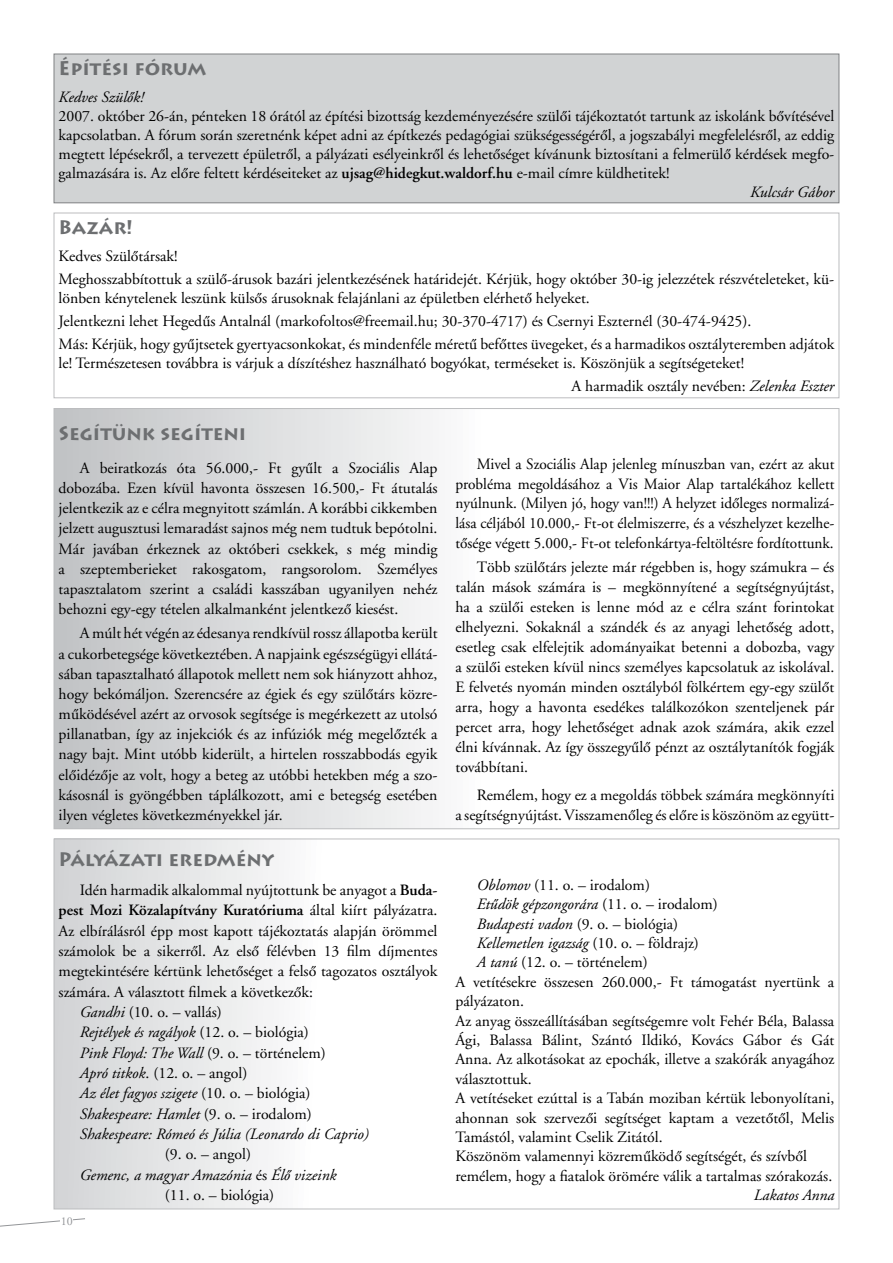
<style>
.page{position:relative;width:893px;height:1263px;background:#fff}
.page>*{position:absolute;margin:0;border:0;box-sizing:border-box;transform-origin:0 0}
.t1{font:700 19.5px "Lithos Pro";color:#6d6f71}
.t2{font:15.75px/20.1px "H Adobe Garamond Regular A";color:#000;text-align:justify}
.t3{font:15.75px/20.4px "H Adobe Garamond Italic A";color:#000}
.t4{font:15.75px "H Adobe Garamond Semibold A";color:#000}
.t5{font:12px "H Adobe Garamond Regular A";color:#939598}
.s1{font-family:"H Adobe Garamond Semibold A"}
.s2{font-family:"H Adobe Garamond Italic A"}
.s3{font-family:"H Adobe Garamond Regular A"}
</style>
<div class="page">
<div style="left:54px;top:213px;width:785px;height:185px;border:1px solid #bcbdbf"></div>
<div style="left:54px;top:408px;width:785px;height:421px;background:linear-gradient(to right,#cbcdcf,#fff)"></div>
<svg style="left:56px;top:840px;width:224px;height:367px"></svg>
<svg style="left:0;top:1218px;width:85px;height:9px"></svg>
<div style="left:60px;top:1212px;width:13px;height:17px;background:#fff"></div>
<div style="left:54px;top:54px;width:785px;height:149px;background:#d1d3d4"></div>
<div style="left:54px;top:54px;width:785px;height:149px;border:1px solid #808284"></div>
<p class="t1" style="left:59px;top:56px;width:149px">É pítési fórum</p>
<p class="t3" style="left:59px;top:87px;width:86px">Kedves Szülôk!</p>
<p class="t2" style="left:59px;top:107px;width:777px;line-height:18.9px">2007. október 26-án, pénteken 18 órától az építési bizottság kezdeményezésére szülôi tájékoztatót tartunk az iskolánk bôvítésé-vel kap-cso--latban. A fórum során szeretnénk képet adni az építkezés pedagógiai szükségességérôl, a jogszabályi megfelelésrôl, az ed-dig megtett lépésekrôl, a tervezett épületrôl, a pályázati esélyeinkrôl és lehetôséget kívánunk biztosítani a felmerülô kérdések meg-fo&shy;gal-ma-zá-sára is. Az elôre feltett kérdéseiteket az <span class="s1">ujsag@hidegkut.waldorf.hu</span> e-mail címre küldhetitek!</p>
<p class="t3" style="left:750px;top:182px;width:86px">Kulcsár Gábor</p>
<p class="t1" style="left:59px;top:215px;width:76px">Bazár!</p>
<p class="t2" style="left:59px;top:245px;width:776px;line-height:23.1px">Kedves Szülôtársak!<br>Meghosszabbítottuk a szülô-árusok bazári jelentkezésének határidejét. Kérjük, hogy október 30-ig jelezzétek rész-vé-te-le-teket, kü-</p>
<p class="t2" style="left:59px;top:287px;width:777px;line-height:23.1px;text-align:left">lön-ben kénytelenek leszünk külsôs árusoknak felajánlani az épületben elérhetô helyeket.<br>Jelentkezni lehet Hegedûs Antalnál (markofoltos@freemail.hu; 30-370-4717) és Csernyi Eszternél (30-474-9425).<br>Más: Kérjük, hogy gyûjtsetek gyertyacsonkokat, és mindenféle méretû befôttes üvegeket, és a harmadikos osz-tály-te-rem-ben adjátok</p>
<p class="t2" style="left:572px;top:352px;width:264px;line-height:23.1px;text-indent:-513px">le! Természetesen továbbra is várjuk a díszítéshez használható bogyókat, terméseket is. Köszönjük a segítségeteket!<br>A harmadik osztály nevében: <span class="s2">Zelenka Eszter</span></p>
<p class="t1" style="left:59px;top:421px;width:189px">Segítünk segíteni</p>
<p class="t2" style="left:59px;top:458px;width:380px;text-indent:21px">A beiratkozás óta 56.000,- Ft gyûlt a Szociális Alap dobozába. Ezen kívül havonta összesen 16.500,- Ft átutalás jelentkezik az e cél--ra megnyitott számlán. A korábbi cikkemben jelzett augusztusi lemaradást sajnos még nem tudtuk bepótolni.<br>Már javában ér-kez-nek az októberi csekkek, s még mindig a szeptemberieket ra-kos-gatom, rangsorolom. Személyes tapasztalatom szerint a csa-lá--di kasszában ugyanilyen nehéz behozni egy-egy tételen al-kal-man-ként jelentkezô kiesést.</p>
<p class="t2" style="left:59px;top:624px;width:380px;text-indent:21px">A múlt hét végén az édesanya rendkívül rossz állapotba ke-rült a cukorbetegsége következtében. A napjaink egészségügyi el-lá-tá&shy;sá-ban tapasztalható állapotok mellett nem sok hiányzott ah-hoz, hogy bekómáljon. Szerencsére az égiek és egy szülôtárs köz-re&shy;mû-kö-désével azért az orvosok segítsége is megérkezett az utolsó pil-la-natban, így az injekciók és az infúziók még megelôzték a nagy bajt. Mint utóbb kiderült, a hirtelen rosszabbodás egyik elô-idé-zôje az volt, hogy a beteg az utóbbi hetekben még a szo&shy;ká-sos-nál is gyöngébben táplálkozott, ami e betegség esetében ilyen vég-le-tes következményekkel jár.</p>
<p class="t2" style="left:455px;top:454px;width:380px;text-indent:21px">Mivel a Szociális Alap jelenleg mínuszban van, ezért az akut prob-léma megoldásához a Vis Maior Alap tartalékához kel-lett nyúl-nunk. (Milyen jó, hogy van!!!) A helyzet idôleges nor-ma-li-zá&shy;lása céljából 10.000,- Ft-ot élelmiszerre, és a vészhelyzet ke-zel-he&shy;tô-sége végett 5.000,- Ft-ot telefonkártya-feltöltésre for-dí-tot-tunk.</p>
<p class="t2" style="left:455px;top:558px;width:380px;text-indent:21px">Több szülôtárs jelezte már régebben is, hogy számukra – és ta-lán mások számára is – megkönnyítené a segítségnyújtást, ha a szü-lôi esteken is lenne mód az e célra szánt forintokat elhelyezni. So-kak-nál a szándék és az anyagi lehetôség adott, esetleg csak el-fe-lej-tik adományaikat betenni a dobozba, vagy a szülôi esteken kí-vül nincs személyes kapcsolatuk az iskolával.<br>E felvetés nyo-mán minden osztályból fölkértem egy-egy szülôt arra, hogy a ha-von-ta esedékes találkozókon szenteljenek pár percet arra, hogy le-he-tô-séget adnak azok számára, akik ezzel élni kívánnak. Az így össze-gyû-lô pénzt az osztálytanítók fogják továbbítani.</p>
<p class="t2" style="left:455px;top:785px;width:380px;text-align:right">Remélem, hogy ez a megoldás többek számára megkönnyíti<br>a se-gít-ségnyújtást. Visszamenôleg és elôre is köszönöm az együtt-</p>
<p class="t1" style="left:59px;top:847px;width:217px">Pályázati eredmény</p>
<p class="t2" style="left:80px;top:880px;width:359px">Idén harmadik alkalommal nyújtottunk be anyagot a <span class="s1">Bu-da-</span></p>
<p class="t4" style="left:59px;top:901px;width:380px">pest Mozi Közalapítvány Kuratóriuma <span class="s3">által kiírt pá-lyá-zatra.</span></p>
<p class="t2" style="left:59px;top:921px;width:380px">Az elbírálásról épp most kapott tájékozta-tás alap-ján örömmel</p>
<p class="t2" style="left:59px;top:941px;width:380px">számolok be a sikerrôl. Az elsô félév-ben 13 film díjmentes</p>
<p class="t2" style="left:59px;top:962px;width:380px">megtekintésére kértünk lehetôsé-get a fel-sô tagozatos osztályok</p>
<p class="t2" style="left:59px;top:982px;width:256px">számára. A választott fil-mek a kö-vet-kezôk:</p>
<p class="t2" style="left:80px;top:1002px;width:143px"><span class="s2">Gandhi</span> (10. o. – vallás)</p>
<p class="t3" style="left:80px;top:1023px;width:248px">Rejtélyek és ragályok <span class="s3">(12. o. – biológia)<br></span>Pink Floyd: The Wall <span class="s3">(9. o. – történelem)</span></p>
<p class="t2" style="left:80px;top:1063px;width:169px"><span class="s2">Apró titkok</span>. (12. o. – angol)</p>
<p class="t3" style="left:80px;top:1084px;width:291px">Az élet fagyos szigete <span class="s3">(10. o. – biológia)<br></span>Shakespeare: Hamlet <span class="s3">(9. o. – irodalom)<br></span>Shakespeare: Rómeó és Júlia (Leonardo di Caprio)</p>
<p class="t2" style="left:165px;top:1145px;width:88px">(9. o. – angol)</p>
<p class="t3" style="left:80px;top:1165px;width:258px">Gemenc, a magyar Amazónia <span class="s3">és</span> Élô vizeink</p>
<p class="t2" style="left:165px;top:1185px;width:111px">(11. o. – biológia)</p>
<p class="t5" style="left:61px;top:1215px;width:13px">10</p>
<p class="t2" style="left:477px;top:875px;width:175px"><span class="s2">Oblomov</span> (11. o. – irodalom)</p>
<p class="t3" style="left:477px;top:895px;width:243px">Etûdök gépzongorára <span class="s3">(11. o. – irodalom)</span></p>
<p class="t2" style="left:477px;top:914px;width:203px"><span class="s2">Budapesti vadon</span> (9. o. – biológia)</p>
<p class="t3" style="left:477px;top:933px;width:224px">Kellemetlen igazság <span class="s3">(10. o. – földrajz)</span></p>
<p class="t2" style="left:455px;top:953px;width:380px;line-height:19.4px;text-align:left;text-indent:21px"><span class="s2">A tanú</span> (12. o. – történelem)<br>A vetítésekre összesen 260.000,- Ft támogatást nyertünk a pályázaton.<br>Az anyag összeállításában segítségemre volt Fehér Béla, Balassa Ági, Balassa Bálint, Szántó Ildikó, Kovács Gábor és Gát Anna. Az alkotásokat az epochák, illetve a szak-órák anyagához választottuk.<br>A vetítéseket ezúttal is a Tabán moziban kértük le-bo-nyo-lí-tani, ahonnan sok szervezôi segítséget kaptam a veze-tô-tôl, Melis Tamástól, valamint Cselik Zitától.<br>Köszönöm valamennyi közremûködô segítségét, és szív-bôl remélem, hogy a fiatalok örömére válik a tartalmas szó-ra-kozás.</p>
<p class="t3" style="left:754px;top:1185px;width:82px">Lakatos Anna</p>
</div>
